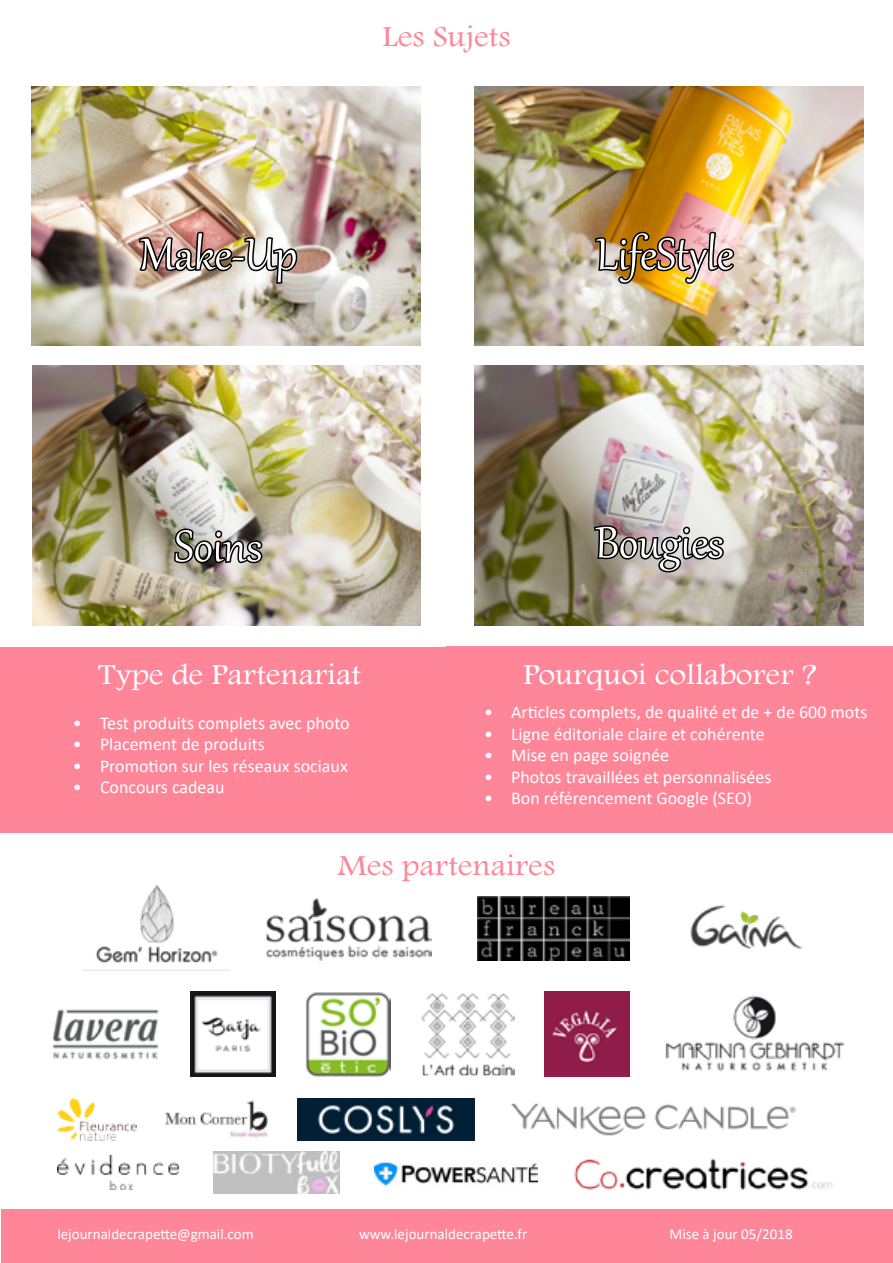
<style>
.page{position:relative;width:893px;height:1263px;background:#fff}
.page>*{position:absolute;margin:0;border:0;box-sizing:border-box;transform-origin:0 0}
.t1{font:54px "Gabriola";color:#fff}
.t2{font:30px "Footlight MT Light";color:#fff;scale:1.1 1}
.t3{font:30px "Footlight MT Light";color:#ff8598;scale:1.1 1}
.t4{font:18px "Calibri";color:#fff}
.t5{font:15px "Calibri";color:#fff}
</style>
<div class="page">
<div style="left:0;top:646px;width:446px;height:187px;background:#ff8598"></div>
<div style="left:446px;top:646px;width:447px;height:187px;background:#ff8598"></div>
<img style="left:191px;top:992px;width:85px;height:85px">
<img style="left:58px;top:1155px;width:120px;height:34px">
<img style="left:57px;top:1098px;width:79px;height:42px">
<img style="left:52px;top:1009px;width:107px;height:50px">
<img style="left:306px;top:992px;width:85px;height:85px">
<img style="left:297px;top:1098px;width:177px;height:42px">
<img style="left:165px;top:1100px;width:103px;height:38px">
<img style="left:214px;top:1151px;width:125px;height:42px">
<img style="left:574px;top:1158px;width:259px;height:32px">
<img style="left:690px;top:904px;width:112px;height:45px">
<img style="left:665px;top:995px;width:180px;height:76px">
<img style="left:265px;top:898px;width:167px;height:62px">
<img style="left:545px;top:992px;width:85px;height:85px">
<img style="left:82px;top:886px;width:148px;height:85px">
<img style="left:421px;top:993px;width:94px;height:84px">
<img style="left:375px;top:1162px;width:163px;height:24px">
<img style="left:510px;top:1103px;width:286px;height:33px">
<img style="left:477px;top:896px;width:153px;height:64px">
<div style="left:1px;top:1210px;width:892px;height:53px;background:#ff8598"></div>
<img style="left:32px;top:86px;width:389px;height:259px">
<img style="left:474px;top:86px;width:389px;height:259px">
<img style="left:474px;top:366px;width:389px;height:259px">
<img style="left:32px;top:366px;width:389px;height:259px">
<svg style="left:592px;top:523px;width:134px;height:51px;background:#807b77"></svg>
<svg style="left:173px;top:527px;width:92px;height:39px;background:#625f59"></svg>
<img style="left:593px;top:207px;width:144px;height:79px">
<img style="left:137px;top:230px;width:162px;height:102px">
<h2 class="t3" style="left:383px;top:19px;width:118px">Les Sujets</h2>
<h1 class="t1" style="left:140px;top:219px;width:159px">Make-Up</h1>
<h1 class="t1" style="left:596px;top:219px;width:139px">LifeStyle</h1>
<h1 class="t1" style="left:175px;top:511px;width:89px">Soins</h1>
<h1 class="t1" style="left:595px;top:507px;width:130px">Bougies</h1>
<h2 class="t2" style="left:98px;top:657px;width:241px">Type de Partenariat</h2>
<p class="t4" style="left:73px;top:710px;width:278px">• Test produits complets avec photo</p>
<p class="t4" style="left:73px;top:732px;width:193px">• Placement de produits</p>
<p class="t4" style="left:73px;top:753px;width:276px">• Promotion sur les réseaux sociaux</p>
<p class="t4" style="left:73px;top:775px;width:153px">• Concours cadeau</p>
<h2 class="t2" style="left:523px;top:657px;width:268px">Pourquoi collaborer ?</h2>
<p class="t4" style="left:484px;top:699px;width:385px">• Articles complets, de qualité et de + de 600 mots</p>
<p class="t4" style="left:484px;top:721px;width:282px">• Ligne éditoriale claire et cohérente</p>
<p class="t4" style="left:484px;top:743px;width:187px">• Mise en page soignée</p>
<p class="t4" style="left:484px;top:764px;width:289px">• Photos travaillées et personnalisées</p>
<p class="t4" style="left:484px;top:786px;width:269px">• Bon référencement Google (SEO)</p>
<h2 class="t3" style="left:338px;top:847px;width:199px">Mes partenaires</h2>
<p class="t5" style="left:57px;top:1224px;width:198px">lejournaldecrapette@gmail.com</p>
<p class="t5" style="left:359px;top:1224px;width:170px">www.lejournaldecrapette.fr</p>
<p class="t5" style="left:670px;top:1224px;width:124px">Mise à jour 05/2018</p>
</div>
